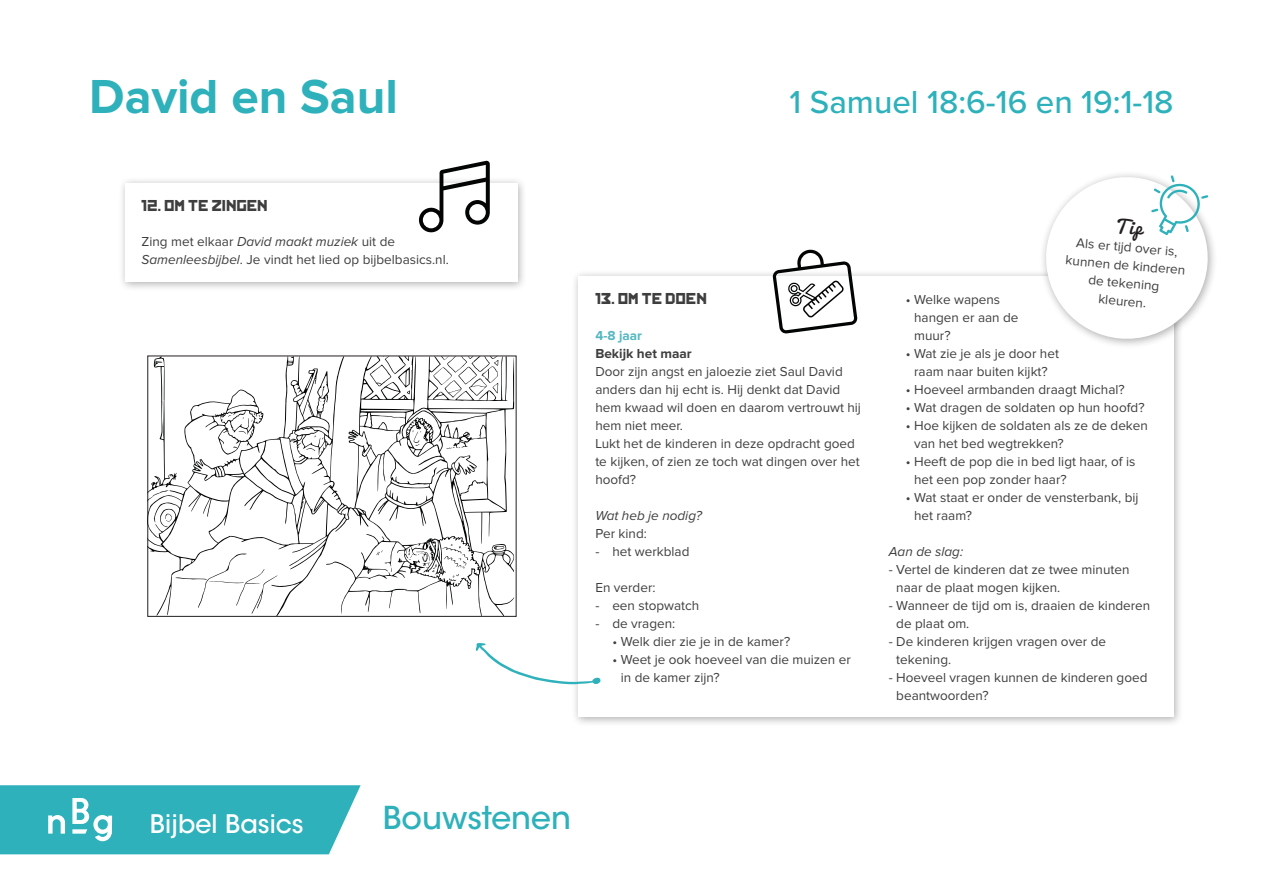
<style>
.page{position:relative;width:1263px;height:893px;background:#fff}
.page>*{position:absolute;margin:0;border:0;box-sizing:border-box;transform-origin:0 0}
.t1{font:700 49.5px "Proxima Nova";color:#2eb1bb}
.t2{font:500 33px "Proxima Nova";color:#2eb1bb}
.t3{font:500 31.35px "ITC Avant Garde Std";color:#2eb1bb}
.t4{font:500 25.35px "ITC Avant Garde Std";color:#fff}
.t5{font:15px "Kremlin";color:#3e3e3f}
.t6{font:13.5px/18px "Proxima Nova";color:#3e3e3f}
.t7{font:italic 13.5px "Proxima Nova";color:#3e3e3f}
.t8{font:700 13.5px "Proxima Nova";color:#3e3e3f}
.t9{font:700 13.5px "Proxima Nova";color:#54b8c1}
.s1{font-style:italic}
</style>
<div class="page">
<svg style="left:0;top:785px;width:361px;height:69px"></svg>
<div style="left:571px;top:270px;width:612px;height:457px;background:#231f20;opacity:.35"></div>
<div style="left:578px;top:276px;width:596px;height:441px;background:#fff"></div>
<div style="left:118px;top:176px;width:409px;height:116px;background:#231f20;opacity:.35"></div>
<div style="left:125px;top:183px;width:392px;height:99px;background:#fff"></div>
<svg style="left:773px;top:250px;width:84px;height:83px"></svg>
<svg style="left:419px;top:161px;width:71px;height:71px"></svg>
<svg style="left:150px;top:400px;width:364px;height:215px"></svg>
<svg style="left:335px;top:358px;width:9px;height:44px"></svg>
<svg style="left:231px;top:389px;width:24px;height:13px"></svg>
<svg style="left:154px;top:358px;width:11px;height:68px"></svg>
<svg style="left:175px;top:554px;width:103px;height:60px"></svg>
<svg style="left:376px;top:550px;width:7px;height:5px"></svg>
<svg style="left:494px;top:546px;width:10px;height:4px"></svg>
<svg style="left:406px;top:544px;width:62px;height:37px"></svg>
<svg style="left:427px;top:358px;width:87px;height:50px"></svg>
<svg style="left:285px;top:358px;width:44px;height:45px"></svg>
<svg style="left:252px;top:415px;width:8px;height:7px"></svg>
<svg style="left:238px;top:431px;width:7px;height:3px"></svg>
<svg style="left:306px;top:448px;width:9px;height:3px"></svg>
<svg style="left:446px;top:447px;width:14px;height:2px"></svg>
<svg style="left:413px;top:430px;width:9px;height:16px"></svg>
<svg style="left:150px;top:490px;width:19px;height:14px"></svg>
<svg style="left:165px;top:514px;width:7px;height:8px"></svg>
<svg style="left:360px;top:358px;width:56px;height:44px"></svg>
<div style="left:148px;top:356px;width:368px;height:261px;border:1px solid #231f20"></div>
<div style="left:1039px;top:170px;width:178px;height:179px;background:#231f20;opacity:.35"></div>
<svg style="left:476px;top:643px;width:125px;height:41px"></svg>
<svg style="left:1042px;top:174px;width:169px;height:168px"></svg>
<h1 class="t1" style="left:89px;top:74px;width:310px">David en Saul</h1>
<h2 class="t2" style="left:789px;top:77px;width:386px">1 Samuel 18:6-16 en 19:1-18</h2>
<p class="t5" style="left:142px;top:200px;width:128px">12. OM TE ZINGEN</p>
<p class="t6" style="left:142px;top:233px;width:309px">Zing met elkaar <span class="s1">David maakt muziek</span> uit de<br><span class="s1">Samenleesbijbel</span>. Je vindt het lied op bijbelbasics.nl.</p>
<p class="t6" style="left:1068px;top:234px;width:122px;text-align:center;rotate:5deg">Als er tijd over is, kunnen de kinderen de tekening kleuren.</p>
<p class="t5" style="left:595px;top:293px;width:114px">13. OM TE DOEN</p>
<p class="t9" style="left:595px;top:330px;width:48px">4-8 jaar</p>
<p class="t8" style="left:595px;top:348px;width:98px">Bekijk het maar</p>
<p class="t6" style="left:595px;top:363px;width:267px">Door zijn angst en jaloezie ziet Saul David anders dan hij echt is. Hij denkt dat David hem kwaad wil doen en daarom vertrouwt hij hem niet meer.<br>Lukt het de kinderen in deze opdracht goed te kijken, of zien ze toch wat dingen over het hoofd?</p>
<p class="t7" style="left:595px;top:508px;width:108px">Wat heb je nodig?</p>
<p class="t6" style="left:595px;top:525px;width:53px">Per kind:</p>
<p class="t6" style="left:595px;top:543px;width:96px">- het werkblad</p>
<p class="t6" style="left:595px;top:579px;width:62px">En verder:</p>
<p class="t6" style="left:595px;top:597px;width:106px">- een stopwatch</p>
<p class="t6" style="left:595px;top:615px;width:81px">- de vragen:</p>
<p class="t6" style="left:612px;top:633px;width:179px">• Welk dier zie je in de kamer?</p>
<p class="t6" style="left:621px;top:651px;width:232px;text-indent:-8px">• Weet je ook hoeveel van die muizen er in de kamer zijn?</p>
<p class="t6" style="left:914px;top:291px;width:106px;text-indent:-8px">• Welke wapens hangen er aan de muur?</p>
<p class="t6" style="left:906px;top:345px;width:155px;text-align:center">• Wat zie je als je door het raam naar buiten kijkt?</p>
<p class="t6" style="left:906px;top:381px;width:220px">• Hoeveel armbanden draagt Michal?</p>
<p class="t6" style="left:906px;top:399px;width:240px">• Wat dragen de soldaten op hun hoofd?</p>
<p class="t6" style="left:914px;top:417px;width:235px;text-indent:-8px">• Hoe kijken de soldaten als ze de deken van het bed wegtrekken?</p>
<p class="t6" style="left:914px;top:453px;width:223px;text-indent:-8px">• Heeft de pop die in bed ligt haar, of is het een pop zonder haar?</p>
<p class="t6" style="left:914px;top:489px;width:226px;text-indent:-8px">• Wat staat er onder de vensterbank, bij het raam?</p>
<p class="t7" style="left:889px;top:544px;width:76px">Aan de slag:</p>
<p class="t6" style="left:896px;top:561px;width:235px;text-indent:-8px">- Vertel de kinderen dat ze twee minuten naar de plaat mogen kijken.</p>
<p class="t6" style="left:896px;top:597px;width:255px;text-indent:-8px">- Wanneer de tijd om is, draaien de kinderen de plaat om.</p>
<p class="t6" style="left:896px;top:633px;width:211px;text-indent:-8px">- De kinderen krijgen vragen over de tekening.</p>
<p class="t6" style="left:896px;top:669px;width:253px;text-indent:-8px">- Hoeveel vragen kunnen de kinderen goed beantwoorden?</p>
<h3 class="t4" style="left:150px;top:808px;width:155px">Bijbel Basics</h3>
<h3 class="t3" style="left:383px;top:798px;width:190px">Bouwstenen</h3>
</div>
